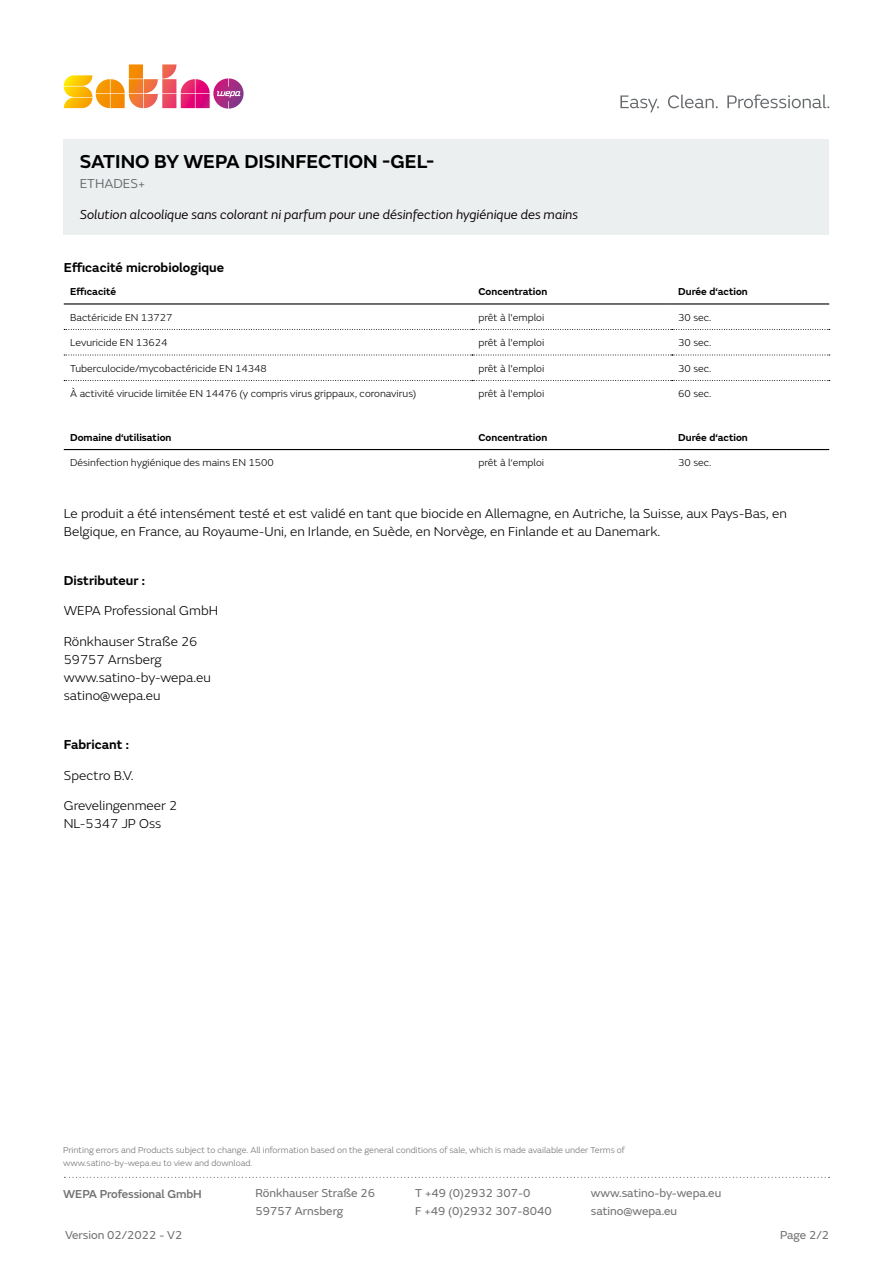
<style>
.page{position:relative;width:893px;height:1263px;background:#fff}
.page>*{position:absolute;margin:0;border:0;box-sizing:border-box;transform-origin:0 0}
.SUB{font:600 19.5px "FS Emeric";color:#000}
._5-Produktbeschreibu{font:300 13.5px/18px "FS Emeric";color:#000}
._4-Produktname{font:italic 13.5px "FS Emeric";color:#060000}
._4-Produktname-2{font:600 13.5px "FS Emeric";color:#000}
._5-Produktbeschreibu-2{font:600 13.5px "FS Emeric";color:#000}
.Für_Lesezeichnen{font:13.5px "FS Emeric";color:#676a6d}
.t1{font:12px/18px "FS Emeric";color:#6f7070}
.t2{font:12px "FS Emeric";color:#6f7170}
.t3{font:500 12px "FS Emeric";letter-spacing:-.01em;color:#6f7170}
._6-Tabelle-Datenblat{font:300 10.5px "FS Emeric";color:#000}
._6-Tabelle-Datenblat-2{font:600 10.5px "FS Emeric";color:#000}
.t4{font:300 9px/12.8px "FS Emeric";color:#6f7170}
</style>
<div class="page">
<svg style="left:64px;top:1177px;width:766px;height:1px"></svg>
<svg style="left:620px;top:94px;width:209px;height:19px"></svg>
<svg style="left:64px;top:64px;width:180px;height:45px"></svg>
<hr style="left:64px;top:303px;width:408px;height:2px;background:#000">
<hr style="left:472px;top:303px;width:200px;height:2px;background:#000">
<hr style="left:672px;top:303px;width:157px;height:2px;background:#000">
<svg style="left:64px;top:329px;width:766px;height:1px"></svg>
<svg style="left:64px;top:355px;width:766px;height:1px"></svg>
<svg style="left:64px;top:380px;width:766px;height:1px"></svg>
<hr style="left:64px;top:449px;width:408px;height:1px;background:#000">
<hr style="left:472px;top:449px;width:200px;height:1px;background:#000">
<hr style="left:672px;top:449px;width:157px;height:1px;background:#000">
<div style="left:64px;top:139px;width:765px;height:95px;background:#eceff0"></div>
<p class="SUB" style="left:80px;top:147px;width:356px">SATINO BY WEPA DISINFECTION -GEL-</p>
<p class="Für_Lesezeichnen" style="left:80px;top:174px;width:67px">ETHADES+</p>
<p class="_4-Produktname" style="left:80px;top:205px;width:500px">Solution alcoolique sans colorant ni parfum pour une désinfection hygiénique des mains</p>
<p class="_4-Produktname-2" style="left:64px;top:257px;width:162px">Efficacité microbiologique</p>
<p class="_6-Tabelle-Datenblat-2" style="left:70px;top:283px;width:48px">Efficacité</p>
<p class="_6-Tabelle-Datenblat-2" style="left:478px;top:283px;width:70px">Concentration</p>
<p class="_6-Tabelle-Datenblat-2" style="left:678px;top:283px;width:71px">Durée d‘action</p>
<p class="_6-Tabelle-Datenblat" style="left:70px;top:310px;width:104px">Bactéricide EN 13727</p>
<p class="_6-Tabelle-Datenblat" style="left:478px;top:310px;width:67px">prêt à l'emploi</p>
<p class="_6-Tabelle-Datenblat" style="left:678px;top:310px;width:35px">30 sec.</p>
<p class="_6-Tabelle-Datenblat" style="left:70px;top:335px;width:99px">Levuricide EN 13624</p>
<p class="_6-Tabelle-Datenblat" style="left:478px;top:335px;width:67px">prêt à l'emploi</p>
<p class="_6-Tabelle-Datenblat" style="left:678px;top:335px;width:35px">30 sec.</p>
<p class="_6-Tabelle-Datenblat" style="left:70px;top:361px;width:198px">Tuberculocide/mycobactéricide EN 14348</p>
<p class="_6-Tabelle-Datenblat" style="left:478px;top:361px;width:67px">prêt à l'emploi</p>
<p class="_6-Tabelle-Datenblat" style="left:678px;top:361px;width:35px">30 sec.</p>
<p class="_6-Tabelle-Datenblat" style="left:70px;top:386px;width:348px">À activité virucide limitée EN 14476 (y compris virus grippaux, coronavirus)</p>
<p class="_6-Tabelle-Datenblat" style="left:478px;top:386px;width:67px">prêt à l'emploi</p>
<p class="_6-Tabelle-Datenblat" style="left:678px;top:386px;width:35px">60 sec.</p>
<p class="_6-Tabelle-Datenblat-2" style="left:70px;top:429px;width:103px">Domaine d‘utilisation</p>
<p class="_6-Tabelle-Datenblat-2" style="left:478px;top:429px;width:70px">Concentration</p>
<p class="_6-Tabelle-Datenblat-2" style="left:678px;top:429px;width:71px">Durée d‘action</p>
<p class="_6-Tabelle-Datenblat" style="left:70px;top:455px;width:205px">Désinfection hygiénique des mains EN 1500</p>
<p class="_6-Tabelle-Datenblat" style="left:478px;top:455px;width:67px">prêt à l‘emploi</p>
<p class="_6-Tabelle-Datenblat" style="left:678px;top:455px;width:35px">30 sec.</p>
<p class="_5-Produktbeschreibu" style="left:64px;top:504px;width:724px">Le produit a été intensément testé et est validé en tant que biocide en Allemagne, en Autriche, la Suisse, aux Pays-Bas, en<br>Belgique, en France, au Royaume-Uni, en Irlande, en Suède, en Norvège, en Finlande et au Danemark.</p>
<p class="_5-Produktbeschreibu-2" style="left:64px;top:570px;width:83px">Distributeur :</p>
<p class="_5-Produktbeschreibu" style="left:64px;top:601px;width:156px">WEPA Professional GmbH</p>
<p class="_5-Produktbeschreibu" style="left:64px;top:632px;width:149px">Rönkhauser Straße 26<br>59757 Arnsberg www.satino-by-wepa.eu satino@wepa.eu</p>
<p class="_5-Produktbeschreibu-2" style="left:64px;top:734px;width:67px">Fabricant :</p>
<p class="_5-Produktbeschreibu" style="left:64px;top:765px;width:71px">Spectro B.V.</p>
<p class="_5-Produktbeschreibu" style="left:64px;top:796px;width:115px">Grevelingenmeer 2<br>NL-5347 JP Oss</p>
<p class="t4" style="left:63px;top:1144px;width:563px">Printing errors and Products subject to change. All information based on the general conditions of sale, which is made available under Terms of www.satino-by-wepa.eu to view and download.</p>
<p class="t3" style="left:63px;top:1185px;width:140px">WEPA Professional GmbH</p>
<p class="t2" style="left:65px;top:1227px;width:119px">Version 02/2022 - V2</p>
<p class="t1" style="left:255px;top:1184px;width:121px">Rönkhauser Straße 26<br>59757 Arnsberg</p>
<p class="t1" style="left:415px;top:1184px;width:138px">T +49 (0)2932 307-0<br>F +49 (0)2932 307-8040</p>
<p class="t1" style="left:591px;top:1184px;width:132px">www.satino-by-wepa.eu satino@wepa.eu</p>
<p class="t2" style="left:780px;top:1227px;width:51px">Page 2/2</p>
</div>
